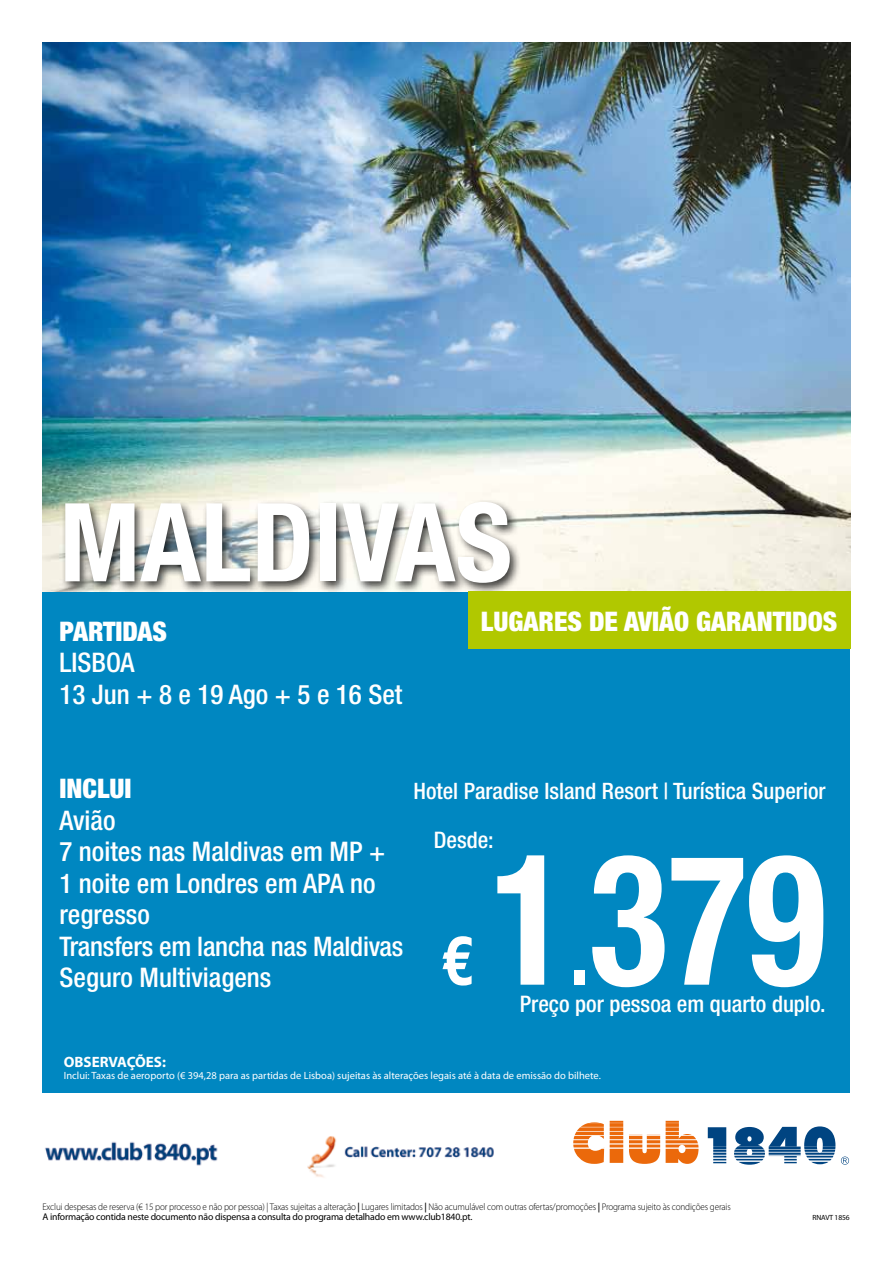
<style>
.page{position:relative;width:893px;height:1263px;background:#fff}
.page>*{position:absolute;margin:0;border:0;box-sizing:border-box;transform-origin:0 0}
.t1{font:700 condensed 182.55px "Helvetica Neue";color:#fff;scale:.9 1}
.t2{font:700 condensed 109.05px "Helvetica Neue";color:#fff}
.t3{font:700 condensed 68.55px "Helvetica Neue";color:#fff}
.t4{font:500 condensed 27px/31.5px "Helvetica Neue";color:#fff}
.t5{font:900 condensed 27px "Helvetica Neue";color:#fff}
.t6{font:500 condensed 22.8px "Helvetica Neue";color:#fff}
.t7{font:500 condensed 22.65px "Helvetica Neue";color:#fff}
.t8{font:700 15px "Myriad Pro";color:#fff}
.t9{font:10.5px "Myriad Pro";color:#fff}
.t10{font:300 9.75px/10.5px "Myriad Pro";letter-spacing:-.015em;color:#000;scale:.94 1}
.t11{font:7.5px "Myriad Pro";letter-spacing:-.02em;color:#000}
.s1{font-size:90px}
.s2{font-weight:600}
.s3{font-weight:400}
</style>
<div class="page">
<div style="left:43px;top:43px;width:807px;height:1050px;background:#0087c1"></div>
<img style="left:45px;top:1136px;width:449px;height:42px">
<svg style="left:573px;top:1120px;width:277px;height:45px"></svg>
<img style="left:43px;top:43px;width:807px;height:548px">
<div style="left:61px;top:498px;width:461px;height:97px;background:#000;opacity:.75"></div>
<div style="left:468px;top:591px;width:382px;height:57px;background:#b1c800"></div>
<h2 class="t2" style="left:60px;top:476px;width:454px">MALDIVAS</h2>
<h3 class="t5" style="left:481px;top:604px;width:358px">LUGARES DE AVIÃO GARANTIDOS</h3>
<h3 class="t5" style="left:60px;top:614px;width:109px">PARTIDAS</h3>
<h3 class="t4" style="left:60px;top:646px;width:344px">Lisboa<br>13 Jun + 8 e 19 Ago + 5 e 16 Set</h3>
<h3 class="t5" style="left:60px;top:772px;width:74px">INCLUI</h3>
<h3 class="t4" style="left:60px;top:804px;width:345px">Avião<br>7 noites nas Maldivas em MP +<br>1 noite em Londres em APA no regresso<br>Transfers em lancha nas Maldivas<br>Seguro Multiviagens</h3>
<h3 class="t7" style="left:413px;top:778px;width:414px">Hotel Paradise Island Resort | Turística Superior</h3>
<h3 class="t6" style="left:434px;top:826px;width:62px">Desde:</h3>
<h3 class="t3" style="left:441px;top:919px;width:34px">€</h3>
<h1 class="t1" style="left:491px;top:809px;width:374px">1<span class="s1">.</span>379</h1>
<h3 class="t6" style="left:520px;top:990px;width:307px">Preço por pessoa em quarto duplo.</h3>
<h3 class="t8" style="left:64px;top:1052px;width:104px">OBSERVAÇÕES:</h3>
<p class="t9" style="left:64px;top:1069px;width:539px">Inclui: Taxas de aeroporto (€ 394,28 para as partidas de Lisboa) sujeitas às alterações legais até à data de emissão do bilhete.</p>
<p class="t10" style="left:43px;top:1201px;width:734px">Exclui despesas de reserva (€ 15 por processo e não por pessoa) | Taxas sujeitas a alteração <span class="s2">|</span> Lugares limitados <span class="s2">|</span> Não acumulável com outras ofertas/promoções <span class="s2">|</span> Programa sujeito às condições gerais<br><span class="s3">A informação contida neste documento não dispensa a consulta do programa detalhado em www.club1840.pt.</span></p>
<p class="t11" style="left:813px;top:1213px;width:38px">RNAVT 1856</p>
</div>
